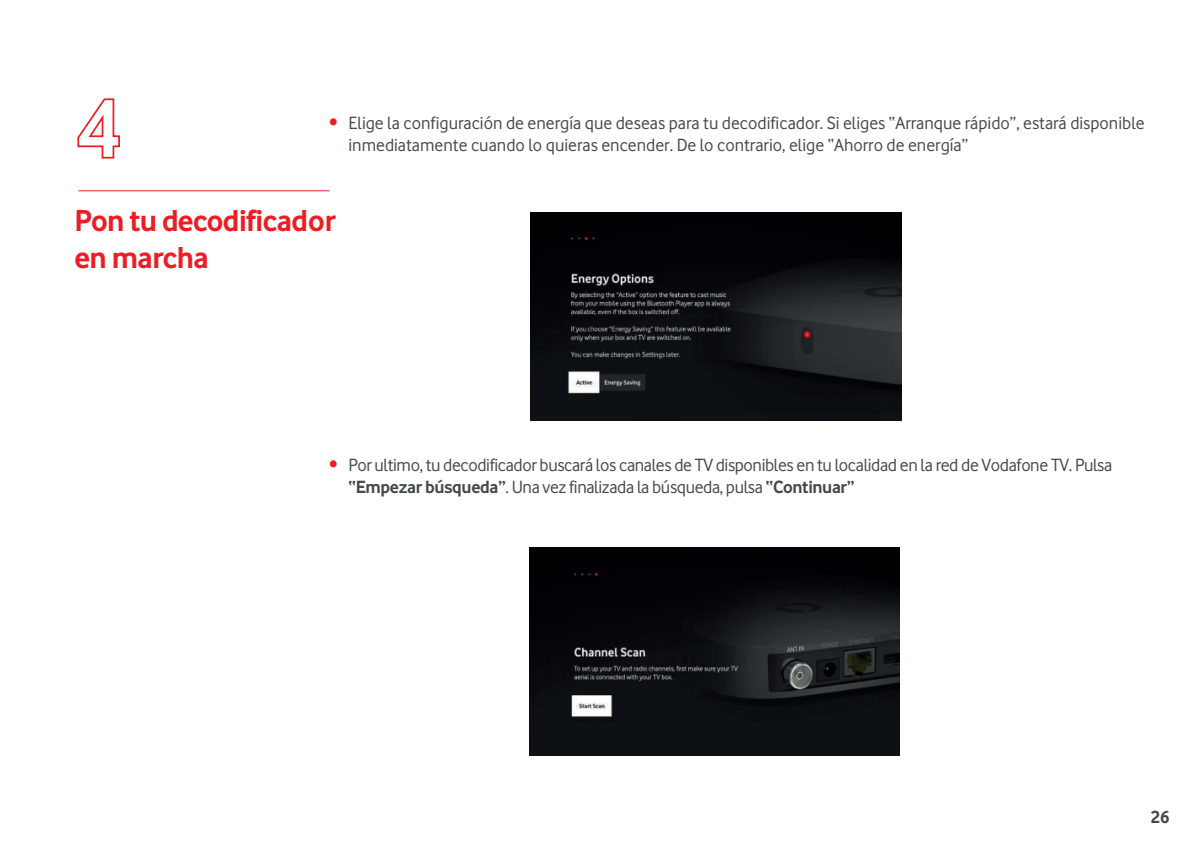
<style>
.page{position:relative;width:1201px;height:849px;background:#fff}
.page>*{position:absolute;margin:0;border:0;box-sizing:border-box;transform-origin:0 0}
.t1{font:700 31.5px/37.8px "Vodafone Rg";letter-spacing:-.02em;color:#ee1d23}
.t2{font:18.38px/22.1px "Vodafone Rg";color:#43494d}
.t3{font:18.38px/22.1px "Vodafone Rg";letter-spacing:-.02em;color:#43494d}
.t4{font:700 18.38px "Vodafone Rg";color:#43494d}
.s1{color:#ee1d23}
.s2{font-weight:700}
</style>
<div class="page">
<svg style="left:77px;top:98px;width:43px;height:61px"></svg>
<hr style="left:78px;top:190px;width:251px;height:1px;background:#ee1d23">
<img style="left:530px;top:212px;width:371px;height:208px">
<img style="left:529px;top:547px;width:371px;height:207px">
<p class="t2" style="left:348px;top:111px;width:797px;text-indent:-19px"><span class="s1">•</span> Elige la configuración de energía que deseas para tu decodificador. Si eliges “Arranque rápido”, estará disponible inmediatamente cuando lo quieras encender. De lo contrario, elige “Ahorro de energía”</p>
<h1 class="t1" style="left:74px;top:201px;width:263px">Pon tu decodificador en marcha</h1>
<p class="t3" style="left:348px;top:453px;width:765px;text-indent:-19px"><span class="s1">•</span> Por ultimo, tu decodificador buscará los canales de TV disponibles en tu localidad en la red de Vodafone TV. Pulsa <span class="s2">“Empezar búsqueda”</span>. Una vez finalizada la búsqueda, pulsa <span class="s2">“Continuar”</span></p>
<p class="t4" style="left:1150px;top:805px;width:20px">26</p>
</div>
